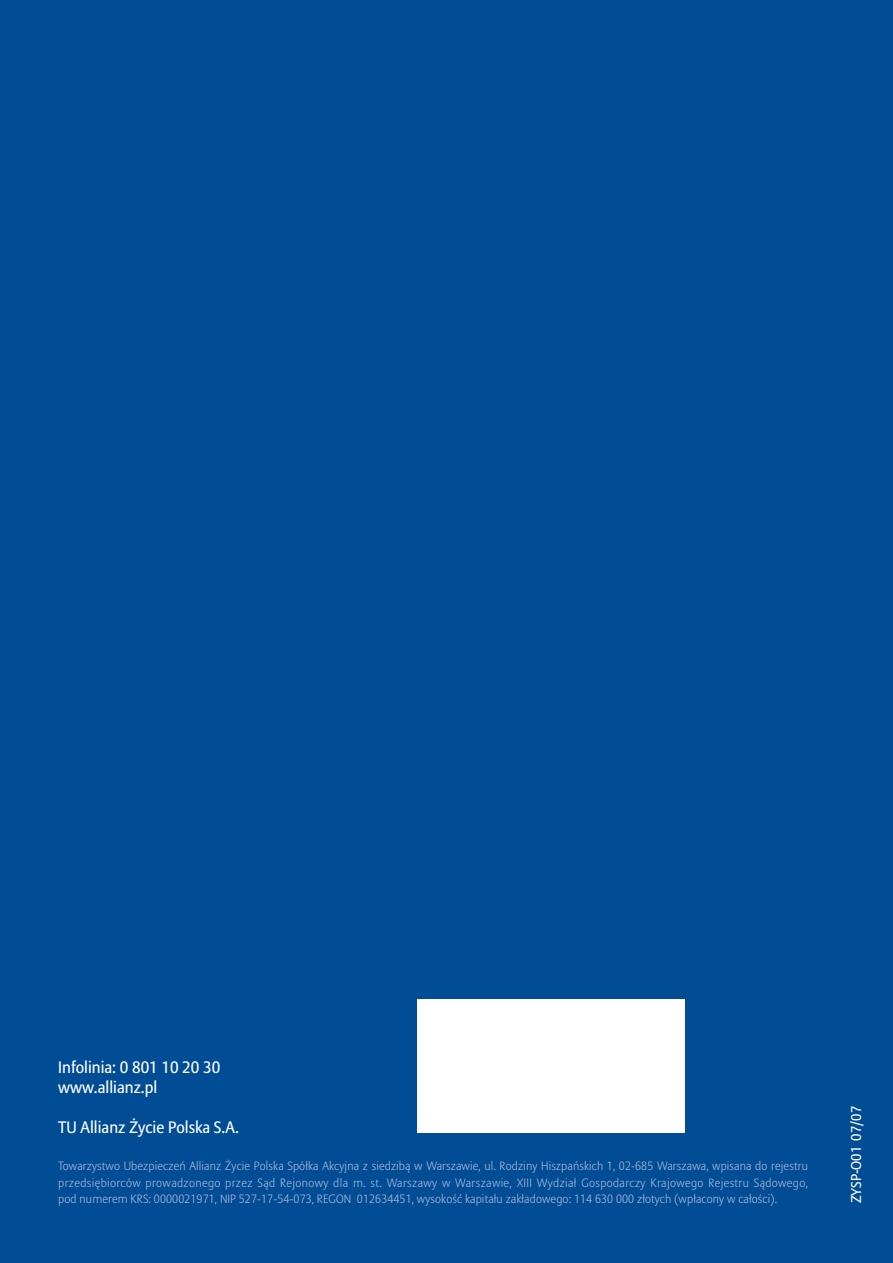
<style>
.page{position:relative;width:893px;height:1263px;background:#014d95}
.page>*{position:absolute;margin:0;border:0;box-sizing:border-box;transform-origin:0 0}
.t1{font:16.5px/19.8px "Allianz Sans CE";color:#fff}
.t2{font:14.1px "Allianz Sans CE";color:#fff}
.t3{font:300 12px/16.5px "Allianz Sans CE";letter-spacing:.01em;color:#a9b4d6;text-align:justify}
</style>
<div class="page">
<div style="left:417px;top:999px;width:268px;height:134px;background:#fff"></div>
<h1 class="t1" style="left:58px;top:1059px;width:164px">Infolinia: 0 801 10 20 30 www.allianz.pl</h1>
<h1 class="t1" style="left:58px;top:1118px;width:182px">TU Allianz Życie Polska S.A.</h1>
<p class="t2" style="left:850px;top:1203px;width:99px;rotate:-90deg">ZYSP-O01 07/07</p>
<p class="t3" style="left:58px;top:1159px;width:751px">Towarzystwo Ubezpieczeń Allianz Życie Polska Spółka Akcyjna z siedzibą w Warszawie, ul. Rodziny Hiszpańskich 1, 02-685 Warszawa, wpisana do rejestru przedsiębiorców prowadzonego przez Sąd Rejonowy dla m. st. Warszawy w Warszawie, XIII Wydział Gospodarczy Krajowego Rejestru Sądowego, pod numerem KRS: 0000021971, NIP 527-17-54-073, REGON 012634451, wysokość kapitału zakładowego: 114 630 000 złotych (wpłacony w całości).</p>
</div>
